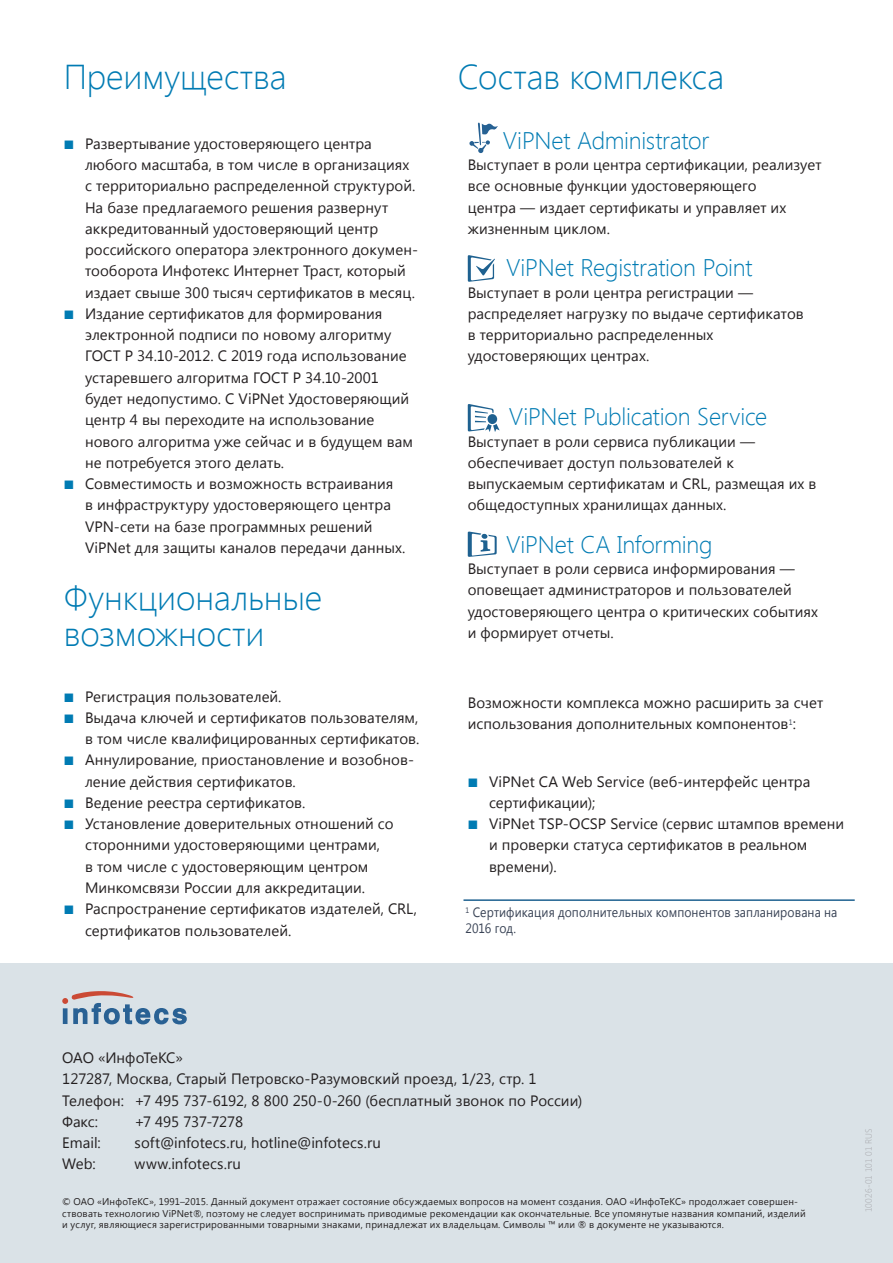
<style>
.page{position:relative;width:893px;height:1263px;background:#fff}
.page>*{position:absolute;margin:0;border:0;box-sizing:border-box;transform-origin:0 0}
.Headline_1__24pt{font:300 34.5px/36px "Segoe UI";color:#007bb3}
.Headline_3_16_pt{font:300 24px "Segoe UI";letter-spacing:-.01em;color:#007bb3}
.Main_Text{font:15px/21.3px "Segoe UI";color:#231f20}
.Headline_1__24pt-2{font:15px/21px "Segoe UI";color:#231f20}
.Footnote{font:13.5px/16.2px "Segoe UI";letter-spacing:.005em;color:#394355;scale:.9 1}
.t1{font:9.75px/11.7px "Segoe UI";letter-spacing:.02em;color:#231f20}
.Main_Text-2{font:300 9px "Segoe UI";letter-spacing:.01em;color:#a8a9ad}
.s1{font-weight:300;font-size:12px;color:#007bb3}
</style>
<div class="page">
<div style="left:0;top:963px;width:893px;height:300px;background:#dae2e7"></div>
<svg style="left:62px;top:991px;width:125px;height:33px"></svg>
<svg style="left:468px;top:255px;width:27px;height:27px"></svg>
<svg style="left:468px;top:531px;width:29px;height:26px"></svg>
<svg style="left:468px;top:404px;width:32px;height:28px"></svg>
<div style="left:487px;top:414px;width:10px;height:10px;background:#1e6190;border-radius:50%"></div>
<hr style="left:463px;top:899px;width:392px;height:2px;background:#1e6190">
<svg style="left:469px;top:123px;width:29px;height:30px"></svg>
<p class="Headline_1__24pt" style="left:64px;top:58px;width:224px">Преимущества</p>
<p class="Main_Text" style="left:85px;top:132px;width:334px;text-indent:-21px"><span class="s1">■</span> Развертывание удостоверяющего центра любого масштаба, в том числе в организациях с территориально распределенной структурой.<br>На базе предлагаемого решения развернут аккредитованный удостоверяющий центр российского оператора электронного докумен&shy;тооборота Инфотекс Интернет Траст, который издает свыше 300 тысяч сертификатов в месяц.</p>
<p class="Main_Text" style="left:85px;top:302px;width:329px;text-indent:-21px"><span class="s1">■</span> Издание сертификатов для формирования электронной подписи по новому алгоритму ГОСТ Р 34.10-2012. С 2019 года использование устаревшего алгоритма ГОСТ Р 34.10-2001 будет недопустимо. С ViPNet Удостоверяющий центр 4 вы переходите на использование нового алгоритма уже сейчас и в будущем вам не потребуется этого делать.</p>
<p class="Main_Text" style="left:85px;top:472px;width:322px;text-indent:-21px"><span class="s1">■</span> Совместимость и возможность встраивания<br>в инфраструктуру удостоверяющего центра VPN-сети на базе программных решений ViPNet для защиты каналов передачи данных.</p>
<p class="Headline_1__24pt" style="left:64px;top:579px;width:260px">Функциональные возможности</p>
<p class="Main_Text" style="left:64px;top:685px;width:219px"><span class="s1">■</span> Регистрация пользователей.</p>
<p class="Main_Text" style="left:64px;top:706px;width:357px;text-align:right"><span class="s1">■</span> Выдача ключей и сертификатов пользователям, в том числе квалифицированных сертификатов.</p>
<p class="Main_Text" style="left:85px;top:749px;width:330px;text-indent:-21px"><span class="s1">■</span> Аннулирование, приостановление и возобнов&shy;ление действия сертификатов.</p>
<p class="Main_Text" style="left:64px;top:791px;width:243px"><span class="s1">■</span> Ведение реестра сертификатов.</p>
<p class="Main_Text" style="left:64px;top:812px;width:331px;text-align:center"><span class="s1">■</span> Установление доверительных отношений со сторонними удостоверяющими центрами,<br>в том числе с удостоверяющим центром Минкомсвязи России для аккредитации.</p>
<p class="Main_Text" style="left:85px;top:898px;width:333px;text-indent:-21px"><span class="s1">■</span> Распространение сертификатов издателей, CRL, сертификатов пользователей.</p>
<p class="Headline_1__24pt" style="left:458px;top:58px;width:268px">Состав комплекса</p>
<p class="Headline_3_16_pt" style="left:503px;top:124px;width:208px">ViPNet Administrator</p>
<p class="Main_Text" style="left:468px;top:153px;width:355px">Выступает в роли центра сертификации, реализует все основные функции удостоверяющего<br>центра — издает сертификаты и управляет их жизненным циклом.</p>
<p class="Headline_3_16_pt" style="left:506px;top:251px;width:248px">ViPNet Registration Point</p>
<p class="Main_Text" style="left:468px;top:281px;width:337px">Выступает в роли центра регистрации — распределяет нагрузку по выдаче сертификатов в территориально распределенных удостоверяющих центрах.</p>
<p class="Headline_3_16_pt" style="left:509px;top:400px;width:260px">ViPNet Publication Service</p>
<p class="Main_Text" style="left:468px;top:430px;width:350px">Выступает в роли сервиса публикации — обеспечивает доступ пользователей к выпускаемым сертификатам и CRL, размещая их в общедоступных хранилищах данных.</p>
<p class="Headline_3_16_pt" style="left:506px;top:528px;width:208px">ViPNet CA Informing</p>
<p class="Main_Text" style="left:468px;top:557px;width:352px">Выступает в роли сервиса информирования — оповещает администраторов и пользователей удостоверяющего центра о критических событиях и формирует отчеты.</p>
<p class="Headline_1__24pt-2" style="left:468px;top:692px;width:357px">Возможности комплекса можно расширить за счет использования дополнительных компонентов<sup>1</sup>:</p>
<p class="Main_Text" style="left:489px;top:770px;width:323px;text-indent:-21px"><span class="s1">■</span> ViPNet CA Web Service (веб-интерфейс центра сертификации);</p>
<p class="Main_Text" style="left:489px;top:812px;width:357px;text-indent:-21px"><span class="s1">■</span> ViPNet TSP-OCSP Service (сервис штампов времени и проверки статуса сертификатов в реальном времени).</p>
<p class="Footnote" style="left:466px;top:903px;width:415px"><sup>1</sup> Сертификация дополнительных компонентов запланирована на<br>2016 год.</p>
<p class="Main_Text" style="left:62px;top:1046px;width:522px">ОАО «ИнфоТеКС»<br>127287, Москва, Старый Петровско-Разумовский проезд, 1/23, стр. 1<br>Телефон: +7 495 737-6192, 8 800 250-0-260 (бесплатный звонок по России)<br>Факс:</p>
<p class="Main_Text" style="left:135px;top:1110px;width:110px">+7 495 737- 7278</p>
<p class="Main_Text" style="left:62px;top:1131px;width:40px">Email:</p>
<p class="Main_Text" style="left:135px;top:1131px;width:248px">soft@infotecs.ru, hotline@infotecs.ru</p>
<p class="Main_Text" style="left:62px;top:1153px;width:35px">Web:</p>
<p class="Main_Text" style="left:135px;top:1153px;width:108px">www.infotecs.ru</p>
<p class="t1" style="left:62px;top:1195px;width:745px">© ОАО «ИнфоТеКС», 1991–2015. Данный документ отражает состояние обсуждаемых вопросов на момент создания. ОАО «ИнфоТеКС» продолжает совершен&shy;ствовать технологию ViPNet®, поэтому не следует воспринимать приводимые рекомендации как окончательные. Все упомянутые названия компаний, изделий и услуг, являющиеся зарегистрированными товарными знаками, принадлежат их владельцам. Символы ™ или ® в документе не указываются.</p>
<p class="Main_Text-2" style="left:862px;top:1212px;width:85px;rotate:-90deg">10026-01 101 01 RUS</p>
</div>
